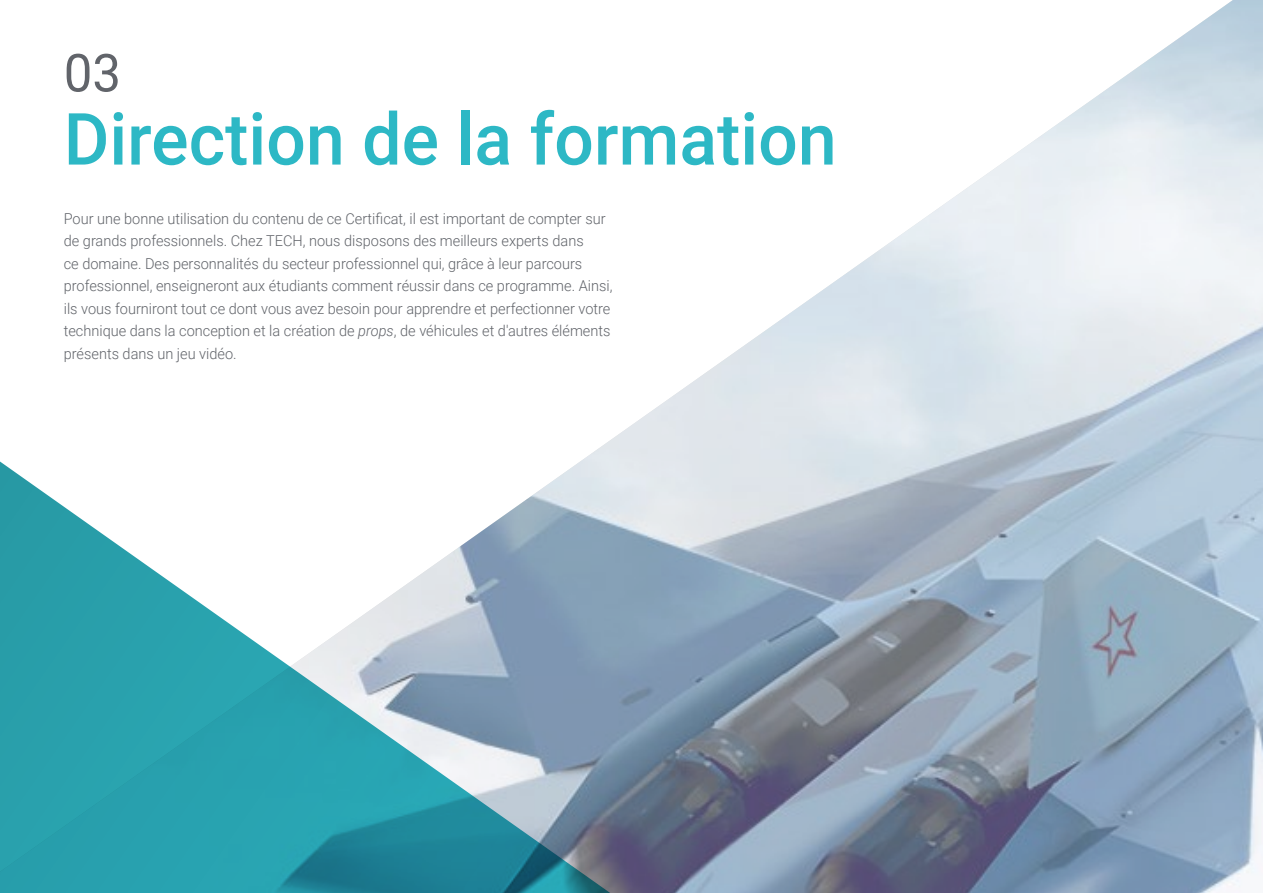
<style>
.page{position:relative;width:1263px;height:893px;background:#fff}
.page>*{position:absolute;margin:0;border:0;box-sizing:border-box;transform-origin:0 0}
.t1{font:500 72px "Roboto";color:#2db8c5}
.t2{font:52.5px "Roboto";color:#61646a}
.t3{font:300 15px/22.5px "Roboto";color:#61646a}
.s1{font-style:italic}
</style>
<div class="page">
<img style="left:602px;top:0;width:661px;height:893px">
<svg style="left:0;top:446px;width:640px;height:447px"></svg>
<h2 class="t2" style="left:64px;top:36px;width:59px">03</h2>
<h1 class="t1" style="left:64px;top:89px;width:774px">Direction de la formation</h1>
<p class="t3" style="left:64px;top:207px;width:550px">Pour une bonne utilisation du contenu de ce Certificat, il est important de compter sur de grands professionnels. Chez TECH, nous disposons des meilleurs experts dans<br>ce domaine. Des personnalités du secteur professionnel qui, grâce à leur parcours professionnel, enseigneront aux étudiants comment réussir dans ce programme. Ainsi, ils vous fourniront tout ce dont vous avez besoin pour apprendre et perfectionner votre technique dans la conception et la création de <span class="s1">props</span>, de véhicules et d'autres éléments présents dans un jeu vidéo.</p>
</div>
